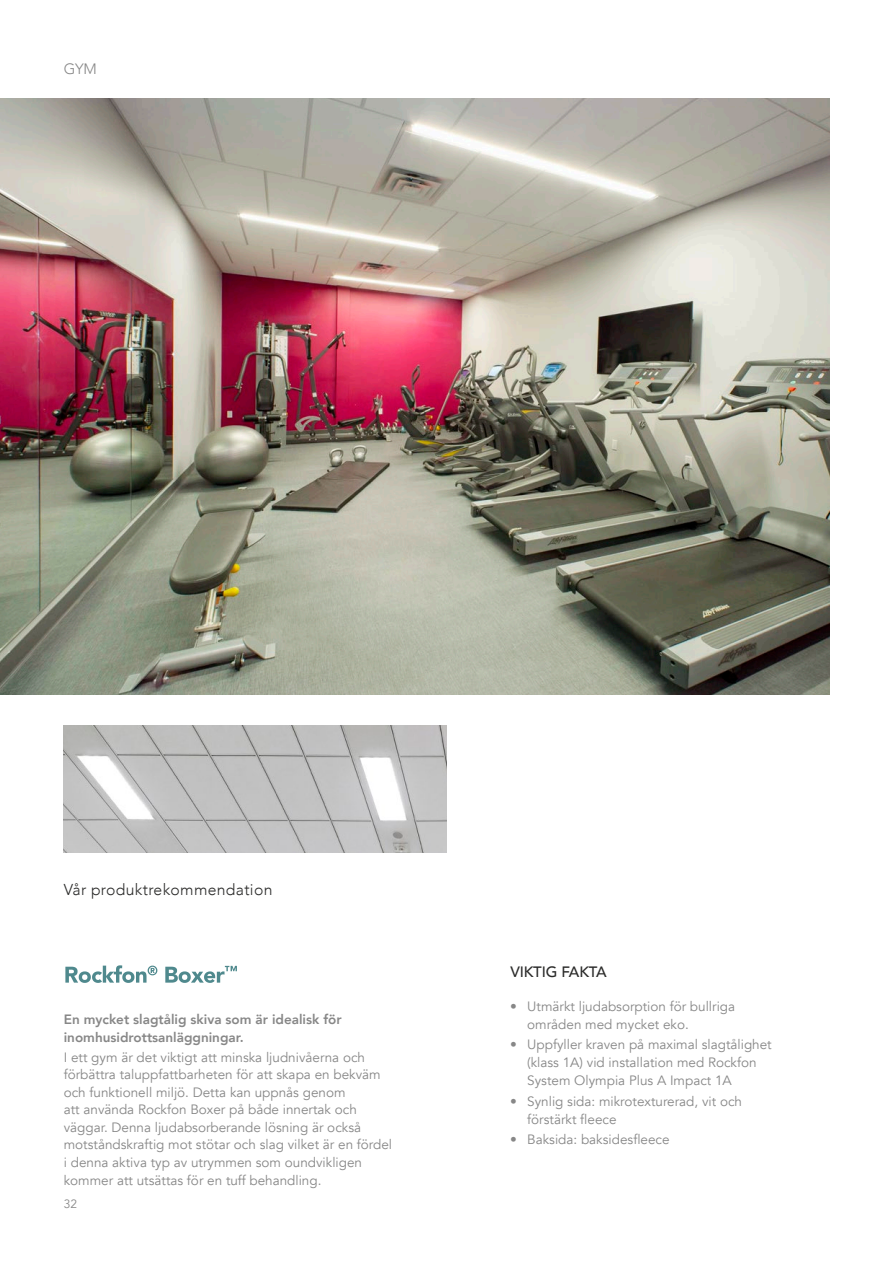
<style>
.page{position:relative;width:893px;height:1263px;background:#fff}
.page>*{position:absolute;margin:0;border:0;box-sizing:border-box;transform-origin:0 0}
.t1{font:300 15.75px "Avenir";letter-spacing:.02em;color:#2b2b2a}
.t2{font:500 15px "Avenir";letter-spacing:-.01em;color:#2b2b2a}
.t3{font:300 15px "Avenir";color:#878787}
.t4{font:13.5px/17.5px "Avenir";color:#878787}
.t5{font:800 13.5px/17.5px "Avenir";color:#878787}
.t6{font:12px "Avenir";color:#878787}
</style>
<div class="page">
<img style="left:0;top:98px;width:829px;height:597px">
<img style="left:64px;top:726px;width:382px;height:126px">
<svg style="left:65px;top:965px;width:172px;height:18px"></svg>
<p class="t3" style="left:64px;top:60px;width:35px">GYM</p>
<p class="t1" style="left:64px;top:880px;width:210px">Vår produktrekommendation</p>
<p class="t5" style="left:64px;top:1011px;width:279px">En mycket slagtålig skiva som är idealisk för inomhusidrottsanläggningar.</p>
<p class="t4" style="left:64px;top:1048px;width:330px">I ett gym är det viktigt att minska ljudnivåerna och förbättra taluppfattbarheten för att skapa en bekväm och funktionell miljö. Detta kan uppnås genom<br>att använda Rockfon Boxer på både innertak och väggar. Denna ljudabsorberande lösning är också motståndskraftig mot stötar och slag vilket är en fördel i denna aktiva typ av utrymmen som oundvikligen kommer att utsättas för en tuff behandling.</p>
<p class="t6" style="left:64px;top:1197px;width:15px">32</p>
<p class="t2" style="left:510px;top:959px;width:98px">VIKTIG FAKTA</p>
<p class="t4" style="left:527px;top:998px;width:209px;line-height:18px;text-indent:-17px">• Utmärkt ljudabsorption för bullriga områden med mycket eko.</p>
<p class="t4" style="left:527px;top:1036px;width:246px;line-height:18px;text-indent:-17px">• Uppfyller kraven på maximal slagtålighet (klass 1A) vid installation med Rockfon<br>System Olympia Plus A Impact 1A</p>
<p class="t4" style="left:527px;top:1092px;width:216px;line-height:18px;text-indent:-17px">• Synlig sida: mikrotexturerad, vit och förstärkt fleece</p>
<p class="t4" style="left:510px;top:1130px;width:161px">• Baksida: baksidesfleece</p>
</div>
